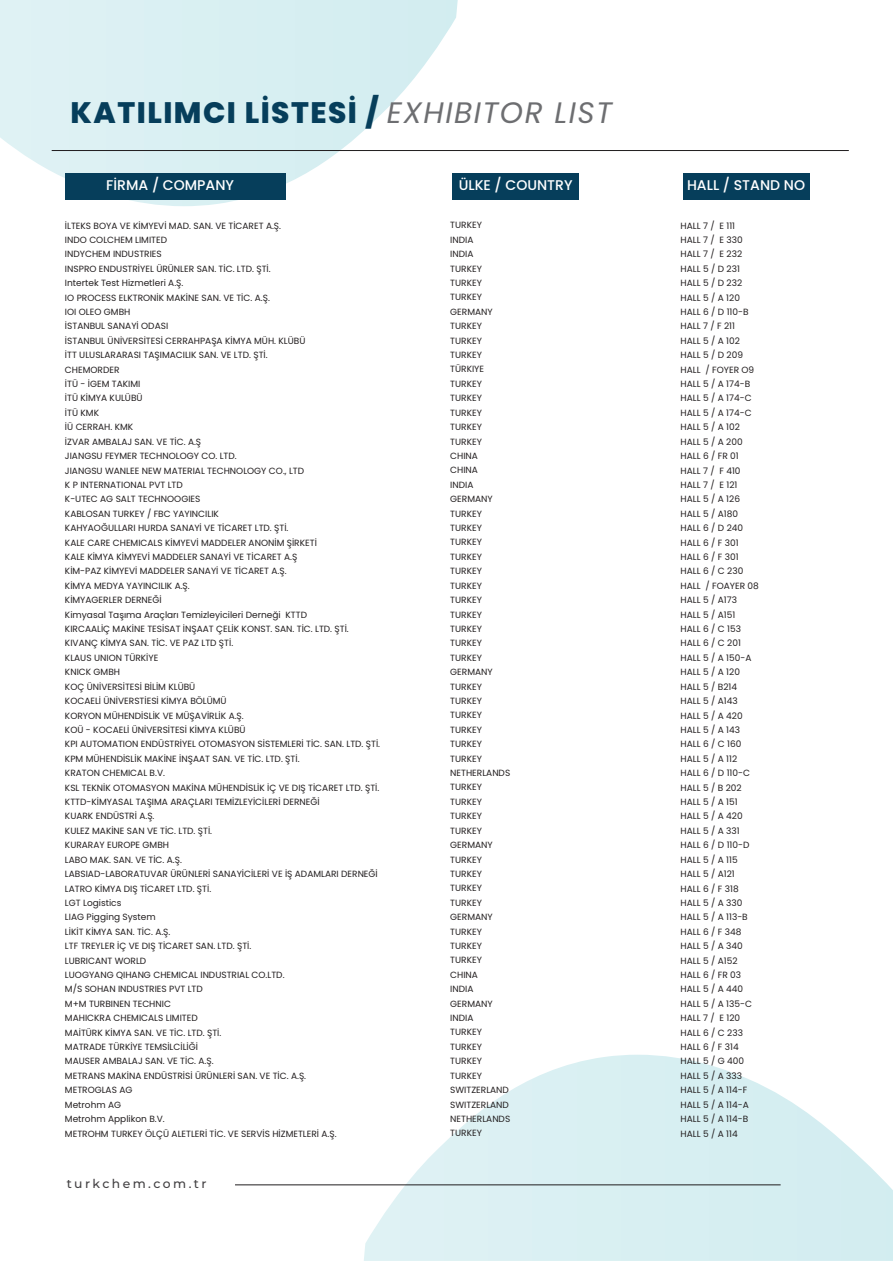
<style>
.page{position:relative;width:893px;height:1263px;background:#fff}
.page>*{position:absolute;margin:0;border:0;box-sizing:border-box;transform-origin:0 0}
.t1{font:800 29.55px "Poppins";letter-spacing:.05em;color:#063e5b}
.t2{font:500 14.1px "Poppins";color:#fff}
.t3{font:500 12.3px "Montserrat";letter-spacing:.2em;color:#434143}
.t4{font:9px/14.4px "Poppins";color:#231f20}
.s1{font-weight:400;font-style:italic;color:#6d6e71}
</style>
<div class="page">
<svg style="left:0;top:0;width:458px;height:206px"></svg>
<svg style="left:364px;top:1055px;width:529px;height:206px"></svg>
<div style="left:65px;top:173px;width:220px;height:26px;background:#063e5b"></div>
<div style="left:452px;top:173px;width:127px;height:26px;background:#063e5b"></div>
<div style="left:683px;top:173px;width:126px;height:26px;background:#063e5b"></div>
<hr style="left:52px;top:150px;width:797px;height:1px;background:#201d1e">
<hr style="left:235px;top:1184px;width:546px;height:1px;background:#201d1e">
<h1 class="t1" style="left:71px;top:95px;width:543px">KATILIMCI LİSTESİ / <span class="s1">EXHIBITOR LIST</span></h1>
<h2 class="t2" style="left:106px;top:177px;width:129px">FİRMA / COMPANY</h2>
<h2 class="t2" style="left:459px;top:177px;width:115px">ÜLKE / COUNTRY</h2>
<h2 class="t2" style="left:687px;top:177px;width:119px">HALL / STAND NO</h2>
<p class="t4" style="left:65px;top:218px;width:317px">İLTEKS BOYA VE KİMYEVİ MAD. SAN. VE TİCARET A.Ş.<br>INDO COLCHEM LIMITED<br>INDYCHEM INDUSTRIES<br>INSPRO ENDUSTRİYEL ÜRÜNLER SAN. TİC. LTD. ŞTİ.<br>Intertek Test Hizmetleri A.Ş.<br>IO PROCESS ELKTRONİK MAKİNE SAN. VE TİC. A.Ş.<br>IOI OLEO GMBH<br>İSTANBUL SANAYİ ODASI<br>İSTANBUL ÜNİVERSİTESİ CERRAHPAŞA KİMYA MÜH. KLÜBÜ<br>İTT ULUSLARARASI TAŞIMACILIK SAN. VE LTD. ŞTİ.<br>CHEMORDER<br>İTÜ - İGEM TAKIMI<br>İTÜ KİMYA KULÜBÜ<br>İTÜ KMK<br>İÜ CERRAH. KMK<br>İZVAR AMBALAJ SAN. VE TİC. A.Ş<br>JIANGSU FEYMER TECHNOLOGY CO. LTD.<br>JIANGSU WANLEE NEW MATERIAL TECHNOLOGY CO., LTD<br>K P INTERNATIONAL PVT LTD<br>K-UTEC AG SALT TECHNOOGIES<br>KABLOSAN TURKEY / FBC YAYINCILIK<br>KAHYAOĞULLARI HURDA SANAYİ VE TİCARET LTD. ŞTİ.<br>KALE CARE CHEMICALS KİMYEVİ MADDELER ANONİM ŞİRKETİ<br>KALE KİMYA KİMYEVİ MADDELER SANAYİ VE TİCARET A.Ş<br>KİM-PAZ KİMYEVİ MADDELER SANAYİ VE TİCARET A.Ş.<br>KİMYA MEDYA YAYINCILIK A.Ş.<br>KİMYAGERLER DERNEĞİ<br>Kimyasal Taşıma Araçları Temizleyicileri Derneği KTTD<br>KIRCAALİÇ MAKİNE TESİSAT İNŞAAT ÇELİK KONST. SAN. TİC. LTD. ŞTİ.<br>KIVANÇ KİMYA SAN. TİC. VE PAZ LTD ŞTİ.<br>KLAUS UNION TÜRKİYE<br>KNICK GMBH<br>KOÇ ÜNİVERSİTESİ BİLİM KLÜBÜ<br>KOCAELİ ÜNİVERSTİESİ KİMYA BÖLÜMÜ<br>KORYON MÜHENDİSLİK VE MÜŞAVİRLİK A.Ş.<br>KOÜ - KOCAELİ ÜNİVERSİTESİ KİMYA KLÜBÜ<br>KPI AUTOMATION ENDÜSTRİYEL OTOMASYON SİSTEMLERİ TİC. SAN. LTD. ŞTİ.<br>KPM MÜHENDİSLİK MAKİNE İNŞAAT SAN. VE TİC. LTD. ŞTİ.<br>KRATON CHEMICAL B.V.<br>KSL TEKNİK OTOMASYON MAKİNA MÜHENDİSLİK İÇ VE DIŞ TİCARET LTD. ŞTİ.<br>KTTD-KİMYASAL TAŞIMA ARAÇLARI TEMİZLEYİCİLERİ DERNEĞİ<br>KUARK ENDÜSTRİ A.Ş.<br>KULEZ MAKİNE SAN VE TİC. LTD. ŞTİ.<br>KURARAY EUROPE GMBH<br>LABO MAK. SAN. VE TİC. A.Ş.<br>LABSIAD-LABORATUVAR ÜRÜNLERİ SANAYİCİLERİ VE İŞ ADAMLARI DERNEĞİ LATRO KİMYA DIŞ TİCARET LTD. ŞTİ.<br>LGT Logistics<br>LIAG Pigging System<br>LİKİT KİMYA SAN. TİC. A.Ş.<br>LTF TREYLER İÇ VE DIŞ TİCARET SAN. LTD. ŞTİ.<br>LUBRICANT WORLD<br>LUOGYANG QIHANG CHEMICAL INDUSTRIAL CO.LTD.<br>M/S SOHAN INDUSTRIES PVT LTD<br>M+M TURBINEN TECHNIC<br>MAHICKRA CHEMICALS LIMITED<br>MAİTÜRK KİMYA SAN. VE TİC. LTD. ŞTİ.<br>MATRADE TÜRKİYE TEMSİLCİLİĞİ<br>MAUSER AMBALAJ SAN. VE TİC. A.Ş.<br>METRANS MAKİNA ENDÜSTRİSİ ÜRÜNLERİ SAN. VE TİC. A.Ş.<br>METROGLAS AG<br>Metrohm AG<br>Metrohm Applikon B.V.<br>METROHM TURKEY ÖLÇÜ ALETLERİ TİC. VE SERVİS HİZMETLERİ A.Ş.</p>
<p class="t4" style="left:450px;top:218px;width:62px">TURKEY<br>INDIA<br>INDIA<br>TURKEY<br>TURKEY<br>TURKEY<br>GERMANY<br>TURKEY<br>TURKEY<br>TURKEY<br>TÜRKIYE<br>TURKEY<br>TURKEY<br>TURKEY<br>TURKEY<br>TURKEY<br>CHINA<br>CHINA<br>INDIA<br>GERMANY<br>TURKEY<br>TURKEY<br>TURKEY<br>TURKEY<br>TURKEY<br>TURKEY<br>TURKEY<br>TURKEY<br>TURKEY<br>TURKEY<br>TURKEY<br>GERMANY<br>TURKEY<br>TURKEY<br>TURKEY<br>TURKEY<br>TURKEY<br>TURKEY<br>NETHERLANDS<br>TURKEY<br>TURKEY<br>TURKEY<br>TURKEY<br>GERMANY<br>TURKEY<br>TURKEY<br>TURKEY<br>TURKEY<br>GERMANY<br>TURKEY<br>TURKEY<br>TURKEY<br>CHINA<br>INDIA<br>GERMANY<br>INDIA<br>TURKEY<br>TURKEY<br>TURKEY<br>TURKEY<br>SWITZERLAND<br>SWITZERLAND<br>NETHERLANDS<br>TURKEY</p>
<p class="t4" style="left:681px;top:218px;width:80px">HALL 7 / E 111<br>HALL 7 / E 330<br>HALL 7 / E 232<br>HALL 5 / D 231<br>HALL 5 / D 232<br>HALL 5 / A 120<br>HALL 6 / D 110-B<br>HALL 7 / F 211<br>HALL 5 / A 102<br>HALL 5 / D 209<br>HALL / FOYER O9<br>HALL 5 / A 174-B<br>HALL 5 / A 174-C<br>HALL 5 / A 174-C<br>HALL 5 / A 102<br>HALL 5 / A 200<br>HALL 6 / FR 01<br>HALL 7 / F 410<br>HALL 7 / E 121<br>HALL 5 / A 126<br>HALL 5 / A180<br>HALL 6 / D 240<br>HALL 6 / F 301<br>HALL 6 / F 301<br>HALL 6 / C 230<br>HALL / FOAYER 08<br>HALL 5 / A173<br>HALL 5 / A151<br>HALL 6 / C 153<br>HALL 6 / C 201<br>HALL 5 / A 150-A<br>HALL 5 / A 120<br>HALL 5 / B214<br>HALL 5 / A143<br>HALL 5 / A 420<br>HALL 5 / A 143<br>HALL 6 / C 160<br>HALL 5 / A 112<br>HALL 6 / D 110-C<br>HALL 5 / B 202<br>HALL 5 / A 151<br>HALL 5 / A 420<br>HALL 5 / A 331<br>HALL 6 / D 110-D<br>HALL 5 / A 115<br>HALL 5 / A121<br>HALL 6 / F 318<br>HALL 5 / A 330<br>HALL 5 / A 113-B<br>HALL 6 / F 348<br>HALL 5 / A 340<br>HALL 5 / A152<br>HALL 6 / FR 03<br>HALL 5 / A 440<br>HALL 5 / A 135-C<br>HALL 7 / E 120<br>HALL 6 / C 233<br>HALL 6 / F 314<br>HALL 5 / G 400<br>HALL 5 / A 333<br>HALL 5 / A 114-F<br>HALL 5 / A 114-A<br>HALL 5 / A 114-B<br>HALL 5 / A 114</p>
<h3 class="t3" style="left:67px;top:1175px;width:141px">turkchem.com.tr</h3>
</div>
